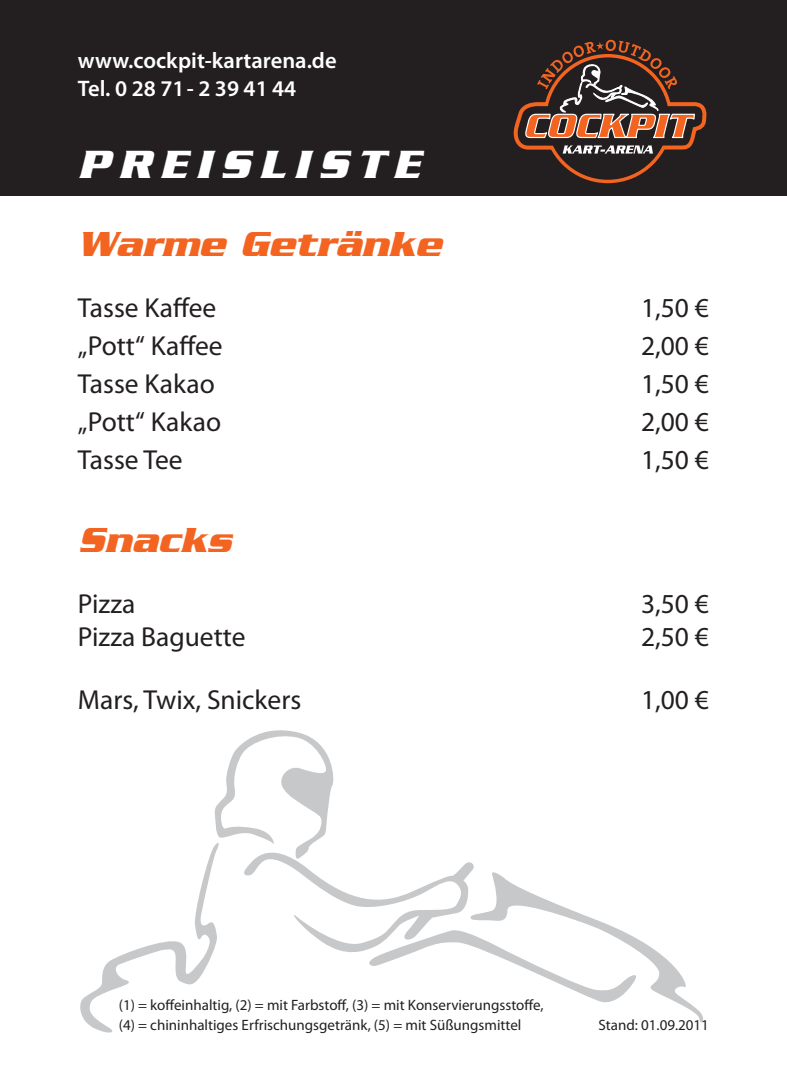
<style>
.page{position:relative;width:787px;height:1092px;background:#fff}
.page>*{position:absolute;margin:0;border:0;box-sizing:border-box;transform-origin:0 0}
.t1{font:italic 700 42.5px "Serpentine";letter-spacing:.2em;color:#fff}
.t2{font:italic 700 37.5px "Serpentine";color:#f36421}
.t3{font:27.5px "Myriad Pro";color:#231f20}
.t4{font:600 22.5px/28px "Myriad Pro";color:#fff}
.t5{font:15px/20px "Myriad Pro";color:#231f20}
</style>
<div class="page">
<div style="left:0;top:0;width:787px;height:195px;background:#231f20"></div>
<svg style="left:513px;top:40px;width:194px;height:143px"></svg>
<svg style="left:640px;top:940px;width:63px;height:83px"></svg>
<svg style="left:80px;top:730px;width:560px;height:303px"></svg>
<h3 class="t4" style="left:78px;top:46px;width:260px">www.cockpit-kartarena.de<br>Tel. 0 28 71- 2 39 41 44</h3>
<h1 class="t1" style="left:78px;top:140px;width:343px">Preisliste</h1>
<h2 class="t2" style="left:78px;top:222px;width:362px">Warme Getränke</h2>
<h3 class="t3" style="left:78px;top:291px;width:140px">Tasse Kaffee</h3>
<h3 class="t3" style="left:641px;top:291px;width:69px">1,50 €</h3>
<h3 class="t3" style="left:78px;top:329px;width:146px">„Pott“ Kaffee</h3>
<h3 class="t3" style="left:641px;top:329px;width:69px">2,00 €</h3>
<h3 class="t3" style="left:78px;top:367px;width:138px">Tasse Kakao</h3>
<h3 class="t3" style="left:641px;top:367px;width:69px">1,50 €</h3>
<h3 class="t3" style="left:78px;top:405px;width:145px">„Pott“ Kakao</h3>
<h3 class="t3" style="left:641px;top:405px;width:69px">2,00 €</h3>
<h3 class="t3" style="left:78px;top:443px;width:106px">Tasse Tee</h3>
<h3 class="t3" style="left:641px;top:443px;width:69px">1,50 €</h3>
<h2 class="t2" style="left:78px;top:518px;width:156px">Snacks</h2>
<h3 class="t3" style="left:78px;top:587px;width:59px">Pizza</h3>
<h3 class="t3" style="left:641px;top:587px;width:69px">3,50 €</h3>
<h3 class="t3" style="left:78px;top:620px;width:169px">Pizza Baguette</h3>
<h3 class="t3" style="left:641px;top:620px;width:69px">2,50 €</h3>
<h3 class="t3" style="left:78px;top:683px;width:225px">Mars, Twix, Snickers</h3>
<h3 class="t3" style="left:641px;top:683px;width:69px">1,00 €</h3>
<p class="t5" style="left:119px;top:994px;width:426px">(1) = koffeinhaltig, (2) = mit Farbstoff, (3) = mit Konservierungsstoffe, (4) = chininhaltiges Erfrischungsgetränk, (5) = mit Süßungsmittel</p>
<p class="t5" style="left:598px;top:1014px;width:112px">Stand: 01.09.2011</p>
</div>
